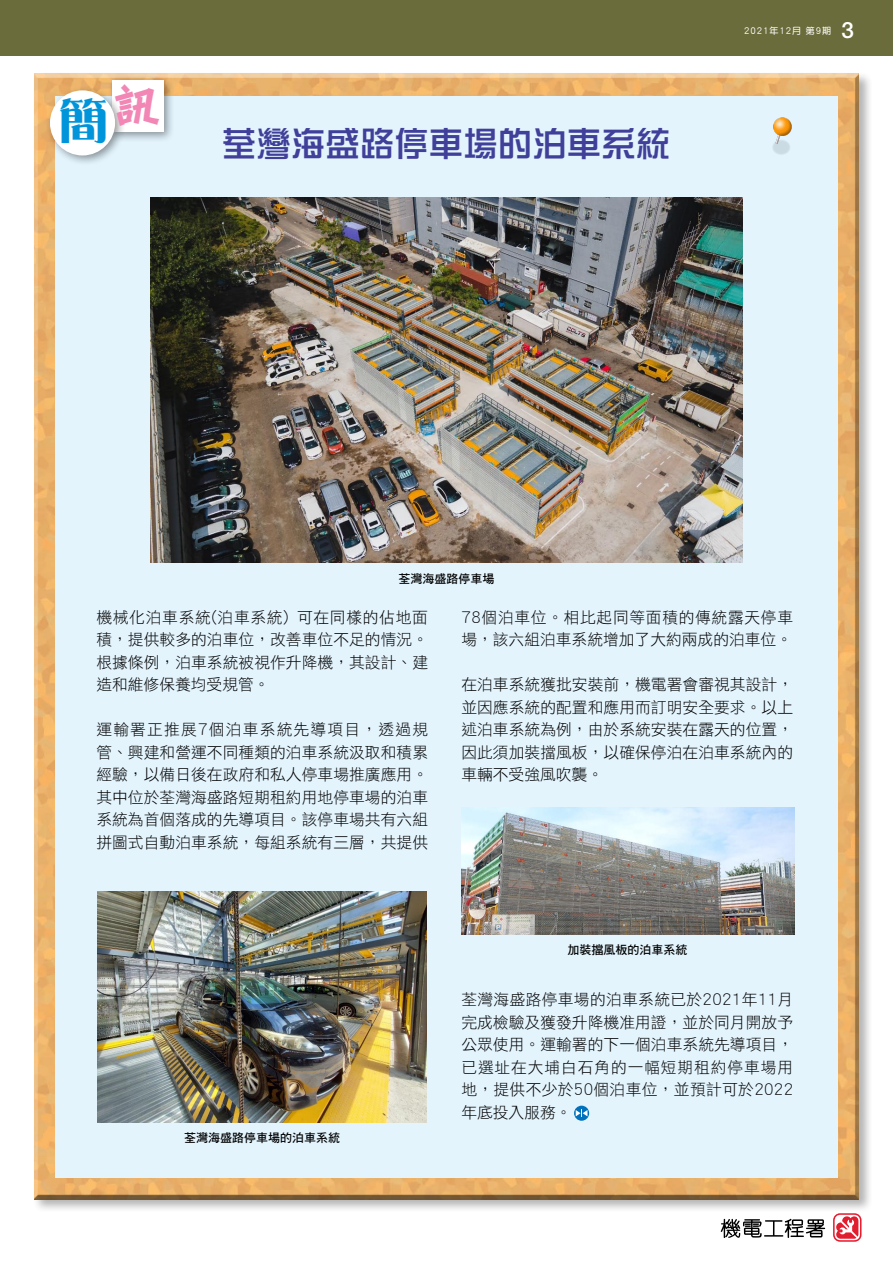
<style>
.page{position:relative;width:893px;height:1263px;background:#fff}
.page>*{position:absolute;margin:0;border:0;box-sizing:border-box;transform-origin:0 0}
.t1{font:48.6px "DF Ya Song HK W9";color:#0095da}
.t2{font:34.5px "DF Zong Yi HK W5";color:#403f99}
.t3{font:500 22.5px "Helvetica Neue";color:#fff}
.t4{font:15.75px/22.5px "DF Hei HK W3";letter-spacing:.005em;color:#000;text-align:justify}
.t5{font:15.75px/22.5px "DF Hei HK W3";letter-spacing:.045em;color:#000}
.t6{font:12px "DF Hei HK W7";color:#000}
.t7{font:9px "DF Yuan HK W7";letter-spacing:.1em;color:#fff}
</style>
<div class="page">
<div style="left:0;top:0;width:893px;height:55px;background:#6a6c3b"></div>
<div style="left:32px;top:71px;width:847px;height:1149px;background:#000;opacity:.3"></div>
<div style="left:33px;top:74px;width:828px;height:1126px;background:#000;opacity:.75"></div>
<div style="left:55px;top:96px;width:783px;height:1082px;background:#e3f4fd"></div>
<div style="left:107px;top:76px;width:74px;height:74px;background:#000;opacity:.4"></div>
<div style="left:112px;top:81px;width:51px;height:51px;background:#fff"></div>
<div style="left:45px;top:85px;width:88px;height:89px;background:#000;opacity:.4"></div>
<div style="left:50px;top:90px;width:65px;height:65px;background:#fff;border-radius:50%"></div>
<svg style="left:721px;top:1219px;width:104px;height:19px"></svg>
<svg style="left:833px;top:1213px;width:28px;height:29px"></svg>
<img style="left:773px;top:117px;width:19px;height:38px">
<svg style="left:574px;top:1106px;width:15px;height:15px"></svg>
<svg style="left:576px;top:1109px;width:11px;height:8px"></svg>
<img style="left:151px;top:198px;width:591px;height:364px">
<img style="left:98px;top:892px;width:329px;height:231px">
<img style="left:461px;top:807px;width:334px;height:127px">
<h1 class="t1" style="left:59px;top:95px;width:104px">簡<sup>訊</sup></h1>
<h2 class="t2" style="left:222px;top:125px;width:450px">荃灣海盛路停車場的泊車系統</h2>
<p class="t7" style="left:744px;top:26px;width:88px">2021年12月 第9期</p>
<h3 class="t3" style="left:841px;top:17px;width:14px">3</h3>
<p class="t6" style="left:398px;top:572px;width:97px">荃灣海盛路停車場</p>
<p class="t4" style="left:96px;top:605px;width:333px">機械化泊車系統(泊車系統) 可在同樣的佔地面積，提供較多的泊車位，改善車位不足的情況。根據條例，泊車系統被視作升降機，其設計、建造和維修保養均受規管。</p>
<p class="t4" style="left:96px;top:718px;width:333px">運輸署正推展7個泊車系統先導項目，透過規管、興建和營運不同種類的泊車系統汲取和積累經驗，以備日後在政府和私人停車場推廣應用。其中位於荃灣海盛路短期租約用地停車場的泊車系統為首個落成的先導項目。該停車場共有六組拼圖式自動泊車系統，每組系統有三層，共提供</p>
<p class="t5" style="left:461px;top:605px;width:333px">78個泊車位。相比起同等面積的傳統露天停車場，該六組泊車系統增加了大約兩成的泊車位。</p>
<p class="t4" style="left:461px;top:673px;width:333px">在泊車系統獲批安裝前，機電署會審視其設計，並因應系統的配置和應用而訂明安全要求。以上述泊車系統為例，由於系統安裝在露天的位置，因此須加裝擋風板，以確保停泊在泊車系統內的車輛不受強風吹襲。</p>
<p class="t6" style="left:184px;top:1131px;width:157px">荃灣海盛路停車場的泊車系統</p>
<p class="t6" style="left:567px;top:943px;width:121px">加裝擋風板的泊車系統</p>
<p class="t4" style="left:461px;top:988px;width:333px">荃灣海盛路停車場的泊車系統已於2021年11月完成檢驗及獲發升降機准用證，並於同月開放予公眾使用。運輸署的下一個泊車系統先導項目，已選址在大埔白石角的一幅短期租約停車場用地，提供不少於50個泊車位，並預計可於2022年底投入服務。</p>
</div>
